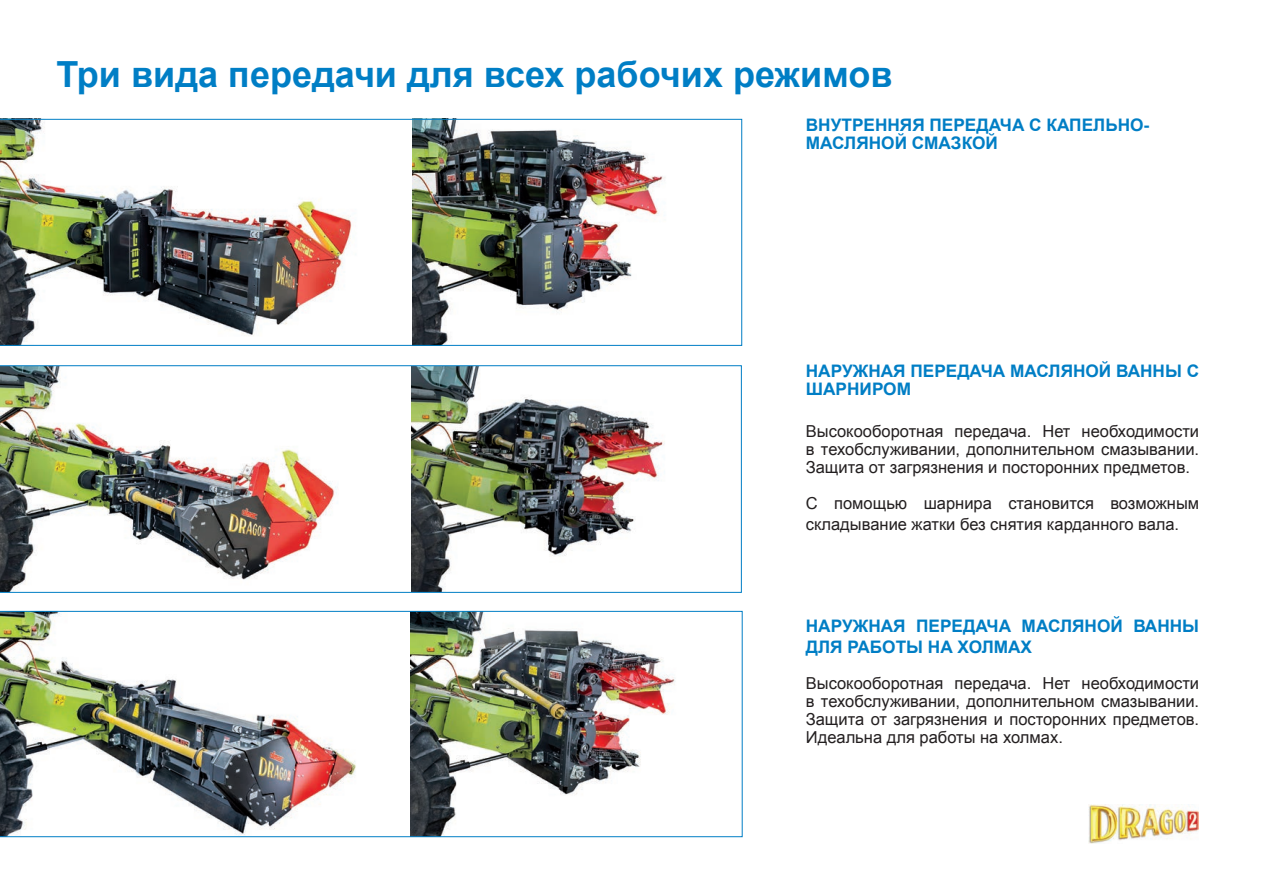
<style>
.page{position:relative;width:1263px;height:893px;background:#fff}
.page>*{position:absolute;margin:0;border:0;box-sizing:border-box;transform-origin:0 0}
.t1{font:700 36px "Arial";color:#007ec5}
.t2{font:700 17.25px/18px "Arial";color:#007ec5}
.t3{font:16.5px/18px "Arial";color:#231f20;text-align:justify}
</style>
<div class="page">
<img style="left:1088px;top:805px;width:110px;height:38px">
<img style="left:0;top:611px;width:742px;height:226px">
<img style="left:0;top:119px;width:742px;height:227px">
<img style="left:0;top:365px;width:742px;height:228px">
<h1 class="t1" style="left:56px;top:51px;width:838px">Три вида передачи для всех рабочих режимов</h1>
<p class="t2" style="left:806px;top:116px;width:345px">ВНУТРЕННЯЯ ПЕРЕДАЧА С КАПЕЛЬНО-<br>МАСЛЯНОЙ СМАЗКОЙ</p>
<p class="t2" style="left:806px;top:363px;width:395px">НАРУЖНАЯ ПЕРЕДАЧА МАСЛЯНОЙ ВАННЫ С<br>ШАРНИРОМ</p>
<p class="t3" style="left:806px;top:423px;width:395px">Высокооборотная передача. Нет необходимости в техобслуживании, дополнительном смазывании.<br>Защита от загрязнения и посторонних предметов.</p>
<p class="t3" style="left:806px;top:493px;width:395px;line-height:20.7px">С помощью шарнира становится возможным складывание жатки без снятия карданного вала.</p>
<p class="t2" style="left:806px;top:616px;width:395px;line-height:20.7px">НАРУЖНАЯ ПЕРЕДАЧА МАСЛЯНОЙ ВАННЫ<br>ДЛЯ РАБОТЫ НА ХОЛМАХ</p>
<p class="t3" style="left:806px;top:674px;width:395px">Высокооборотная передача. Нет необходимости в техобслуживании, дополнительном смазывании.<br>Защита от загрязнения и посторонних предметов.<br>Идеальна для работы на холмах.</p>
</div>
